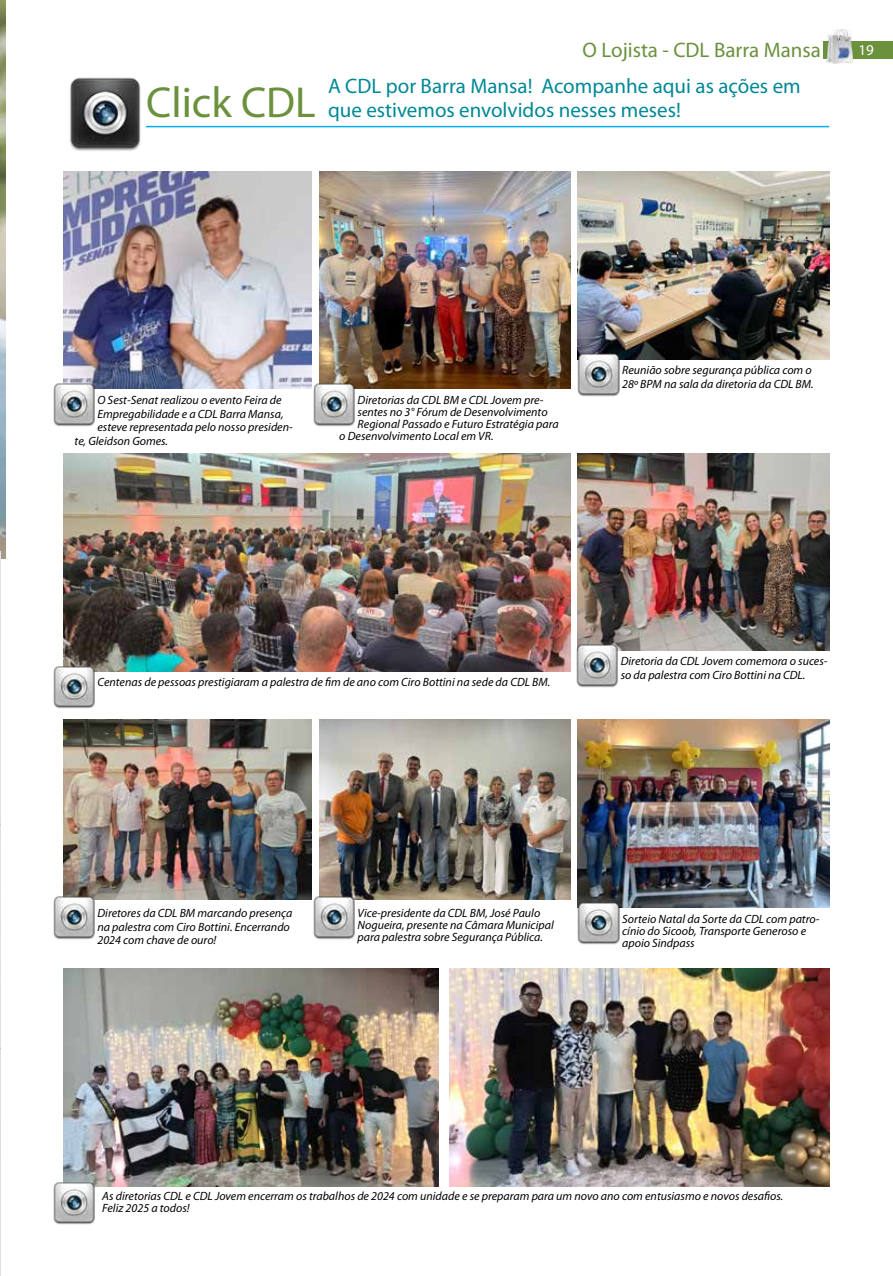
<style>
.page{position:relative;width:893px;height:1276px;background:#fff}
.page>*{position:absolute;margin:0;border:0;box-sizing:border-box;transform-origin:0 0}
.t1{font:43.5px "Myriad Pro";color:#6b913d}
.t2{font:21px/24px "Myriad Pro";color:#008996}
.t3{font:21px "Myriad Pro";color:#6b913d}
.t4{font:15px "Myriad Pro";color:#fff}
.t5{font:italic 12px/12px "Myriad Pro";color:#000}
</style>
<div class="page">
<img style="left:0;top:0;width:5px;height:559px">
<div style="left:823px;top:42px;width:70px;height:17px;background:#6b913d"></div>
<img style="left:826px;top:29px;width:27px;height:35px">
<hr style="left:0;top:551px;width:1px;height:725px;background:#e0ddee">
<img style="left:578px;top:453px;width:251px;height:198px">
<img style="left:319px;top:171px;width:251px;height:218px">
<img style="left:319px;top:719px;width:251px;height:181px">
<img style="left:578px;top:171px;width:251px;height:188px">
<img style="left:578px;top:719px;width:251px;height:188px">
<img style="left:64px;top:453px;width:506px;height:218px">
<img style="left:64px;top:171px;width:248px;height:218px">
<img style="left:64px;top:719px;width:248px;height:181px">
<img style="left:64px;top:968px;width:375px;height:218px">
<hr style="left:146px;top:126px;width:683px;height:1px;background:#00aeef">
<img style="left:70px;top:77px;width:76px;height:74px">
<img style="left:53px;top:663px;width:44px;height:46px">
<img style="left:576px;top:642px;width:45px;height:46px">
<img style="left:53px;top:381px;width:44px;height:46px">
<img style="left:53px;top:894px;width:44px;height:46px">
<img style="left:449px;top:968px;width:380px;height:218px">
<img style="left:53px;top:1180px;width:44px;height:45px">
<img style="left:313px;top:381px;width:45px;height:46px">
<img style="left:313px;top:894px;width:45px;height:46px">
<img style="left:577px;top:351px;width:45px;height:46px">
<img style="left:577px;top:900px;width:45px;height:45px">
<h2 class="t3" style="left:583px;top:37px;width:240px">O Lojista - CDL Barra Mansa</h2>
<p class="t4" style="left:858px;top:41px;width:17px">19</p>
<h1 class="t1" style="left:146px;top:76px;width:171px">Click CDL</h1>
<h2 class="t2" style="left:328px;top:74px;width:474px">A CDL por Barra Mansa! Acompanhe aqui as ações em que estivemos envolvidos nesses meses!</h2>
<p class="t5" style="left:97px;top:394px;width:186px">O Sest-Senat realizou o evento Feira de</p>
<p class="t5" style="left:97px;top:407px;width:188px">Empregabilidade e a CDL Barra Mansa,</p>
<p class="t5" style="left:97px;top:421px;width:197px">esteve representada pelo nosso presiden-</p>
<p class="t5" style="left:75px;top:434px;width:95px">te, Gleidson Gomes.</p>
<p class="t5" style="left:358px;top:394px;width:187px">Diretorias da CDL BM e CDL Jovem pre-</p>
<p class="t5" style="left:358px;top:406px;width:191px">sentes no 3° Fórum de Desenvolvimento</p>
<p class="t5" style="left:358px;top:418px;width:202px">Regional Passado e Futuro Estratégia para</p>
<p class="t5" style="left:339px;top:430px;width:156px">o Desenvolvimento Local em VR.</p>
<p class="t5" style="left:622px;top:363px;width:193px;line-height:13.5px">Reunião sobre segurança pública com o<br>28º BPM na sala da diretoria da CDL BM.</p>
<p class="t5" style="left:97px;top:676px;width:454px">Centenas de pessoas prestigiaram a palestra de fim de ano com Ciro Bottini na sede da CDL BM.</p>
<p class="t5" style="left:621px;top:654px;width:208px;line-height:13.5px">Diretoria da CDL Jovem comemora o suces&shy;so da palestra com Ciro Bottini na CDL.</p>
<p class="t5" style="left:97px;top:906px;width:196px;line-height:13.5px">Diretores da CDL BM marcando presença na palestra com Ciro Bottini. Encerrando<br>2024 com chave de ouro!</p>
<p class="t5" style="left:358px;top:907px;width:198px">Vice-presidente da CDL BM, José Paulo<br>Nogueira, presente na Câmara Municipal para palestra sobre Segurança Pública.</p>
<p class="t5" style="left:622px;top:912px;width:199px">Sorteio Natal da Sorte da CDL com patro&shy;cínio do Sicoob, Transporte Generoso e apoio Sindpass</p>
<p class="t5" style="left:102px;top:1190px;width:682px">As diretorias CDL e CDL Jovem encerram os trabalhos de 2024 com unidade e se preparam para um novo ano com entusiasmo e novos desafios.<br>Feliz 2025 a todos!</p>
</div>
